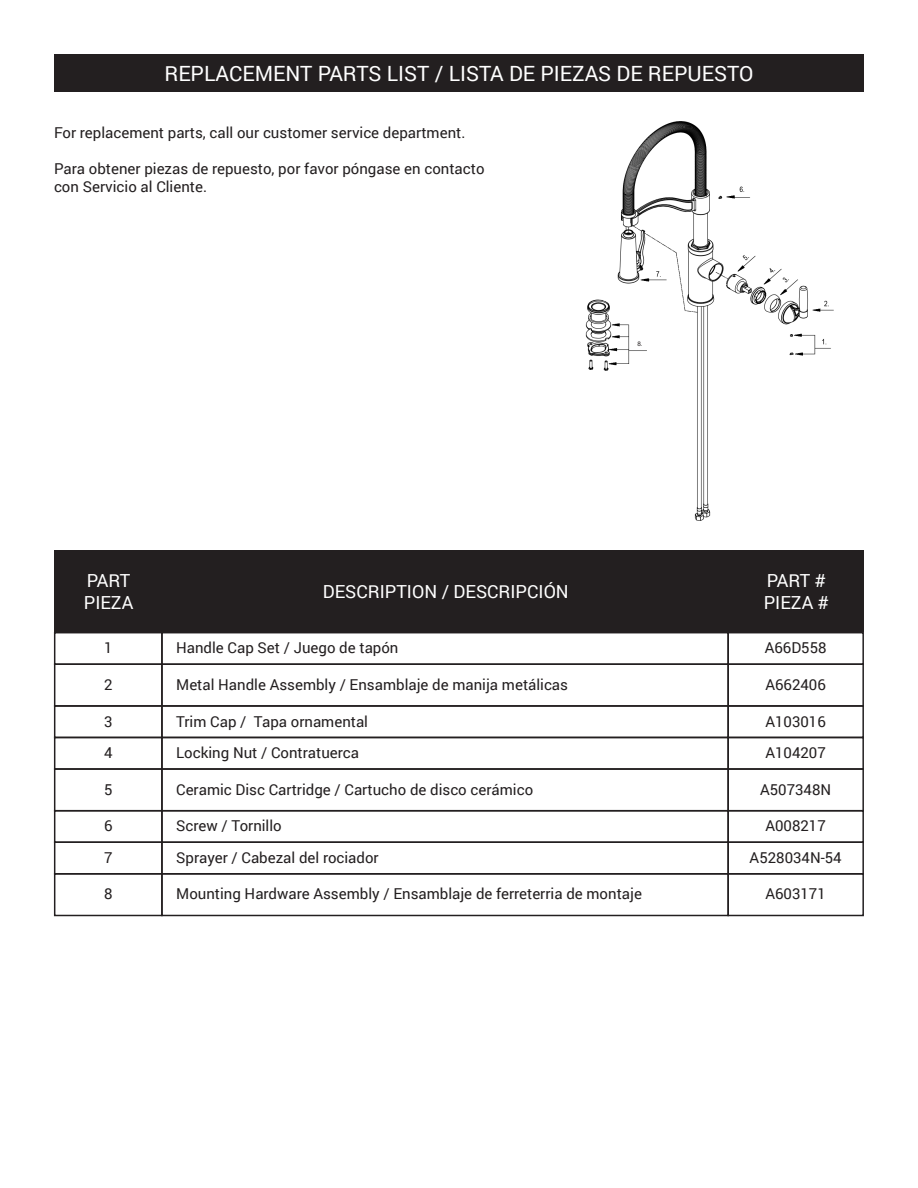
<style>
.page{position:relative;width:918px;height:1188px;background:#fff}
.page>*{position:absolute;margin:0;border:0;box-sizing:border-box;transform-origin:0 0}
.t1{font:21px "Roboto";color:#fff}
.t2{font:18px "Roboto";color:#fff}
.t3{font:15px "Roboto";color:#231f20}
.t4{font:6.3px "Arial";color:#231f20}
</style>
<div class="page">
<div style="left:54px;top:54px;width:810px;height:38px;background:#231f20"></div>
<img style="left:617px;top:122px;width:217px;height:399px">
<div style="left:54px;top:632px;width:109px;height:33px;border:2px solid #231f20"></div>
<div style="left:54px;top:737px;width:109px;height:33px;border:2px solid #231f20"></div>
<div style="left:54px;top:810px;width:109px;height:33px;border:2px solid #231f20"></div>
<div style="left:727px;top:632px;width:137px;height:33px;border:2px solid #231f20"></div>
<div style="left:727px;top:737px;width:137px;height:33px;border:2px solid #231f20"></div>
<div style="left:727px;top:810px;width:137px;height:33px;border:2px solid #231f20"></div>
<div style="left:161px;top:632px;width:568px;height:33px;border:2px solid #231f20"></div>
<div style="left:161px;top:737px;width:568px;height:33px;border:2px solid #231f20"></div>
<div style="left:161px;top:810px;width:568px;height:33px;border:2px solid #231f20"></div>
<div style="left:54px;top:663px;width:109px;height:44px;border:2px solid #231f20"></div>
<div style="left:54px;top:768px;width:109px;height:43px;border:2px solid #231f20"></div>
<div style="left:54px;top:873px;width:109px;height:43px;border:2px solid #231f20"></div>
<div style="left:727px;top:663px;width:137px;height:44px;border:2px solid #231f20"></div>
<div style="left:727px;top:768px;width:137px;height:43px;border:2px solid #231f20"></div>
<div style="left:727px;top:873px;width:137px;height:43px;border:2px solid #231f20"></div>
<div style="left:161px;top:663px;width:568px;height:44px;border:2px solid #231f20"></div>
<div style="left:161px;top:768px;width:568px;height:43px;border:2px solid #231f20"></div>
<div style="left:161px;top:873px;width:568px;height:43px;border:2px solid #231f20"></div>
<div style="left:55px;top:551px;width:108px;height:81px;background:#231f20"></div>
<div style="left:163px;top:551px;width:566px;height:81px;background:#231f20"></div>
<div style="left:729px;top:551px;width:135px;height:81px;background:#231f20"></div>
<div style="left:747px;top:369px;width:95px;height:147px;background:#fff"></div>
<img style="left:617px;top:380px;width:29px;height:85px">
<svg style="left:585px;top:278px;width:101px;height:102px"></svg>
<div style="left:634px;top:342px;width:12px;height:6px;background:#fff"></div>
<p class="t1" style="left:164px;top:59px;width:591px">REPLACEMENT PARTS LIST / LISTA DE PIEZAS DE REPUESTO</p>
<p class="t3" style="left:54px;top:122px;width:413px">For replacement parts, call our customer service department.</p>
<p class="t3" style="left:54px;top:158px;width:432px">Para obtener piezas de repuesto, por favor póngase en contacto</p>
<p class="t3" style="left:54px;top:176px;width:155px">con Servicio al Cliente.</p>
<p class="t4" style="left:637px;top:340px;width:7px">8.</p>
<p class="t2" style="left:87px;top:568px;width:45px">PART</p>
<p class="t2" style="left:84px;top:590px;width:51px">PIEZA</p>
<p class="t2" style="left:323px;top:579px;width:247px">DESCRIPTION / DESCRIPCIÓN</p>
<p class="t2" style="left:767px;top:568px;width:61px">PART #</p>
<p class="t2" style="left:764px;top:590px;width:67px">PIEZA #</p>
<p class="t3" style="left:104px;top:637px;width:10px">1</p>
<p class="t3" style="left:176px;top:637px;width:224px">Handle Cap Set / Juego de tapón</p>
<p class="t3" style="left:765px;top:637px;width:63px">A66D558</p>
<p class="t3" style="left:104px;top:674px;width:10px">2</p>
<p class="t3" style="left:176px;top:674px;width:393px">Metal Handle Assembly / Ensamblaje de manija metálicas</p>
<p class="t3" style="left:765px;top:674px;width:62px">A662406</p>
<p class="t3" style="left:104px;top:711px;width:10px">3</p>
<p class="t3" style="left:176px;top:711px;width:193px">Trim Cap / Tapa ornamental</p>
<p class="t3" style="left:765px;top:711px;width:62px">A103016</p>
<p class="t3" style="left:104px;top:742px;width:10px">4</p>
<p class="t3" style="left:176px;top:742px;width:184px">Locking Nut / Contratuerca</p>
<p class="t3" style="left:765px;top:742px;width:62px">A104207</p>
<p class="t3" style="left:104px;top:779px;width:10px">5</p>
<p class="t3" style="left:176px;top:779px;width:359px">Ceramic Disc Cartridge / Cartucho de disco cerámico</p>
<p class="t3" style="left:760px;top:779px;width:73px">A507348N</p>
<p class="t3" style="left:104px;top:815px;width:10px">6</p>
<p class="t3" style="left:176px;top:815px;width:107px">Screw / Tornillo</p>
<p class="t3" style="left:765px;top:815px;width:62px">A008217</p>
<p class="t3" style="left:104px;top:847px;width:10px">7</p>
<p class="t3" style="left:176px;top:847px;width:204px">Sprayer / Cabezal del rociador</p>
<p class="t3" style="left:750px;top:847px;width:94px">A528034N-54</p>
<p class="t3" style="left:104px;top:884px;width:10px">8</p>
<p class="t3" style="left:176px;top:884px;width:467px">Mounting Hardware Assembly / Ensamblaje de ferreterria de montaje</p>
<p class="t3" style="left:765px;top:884px;width:62px">A603171</p>
</div>
